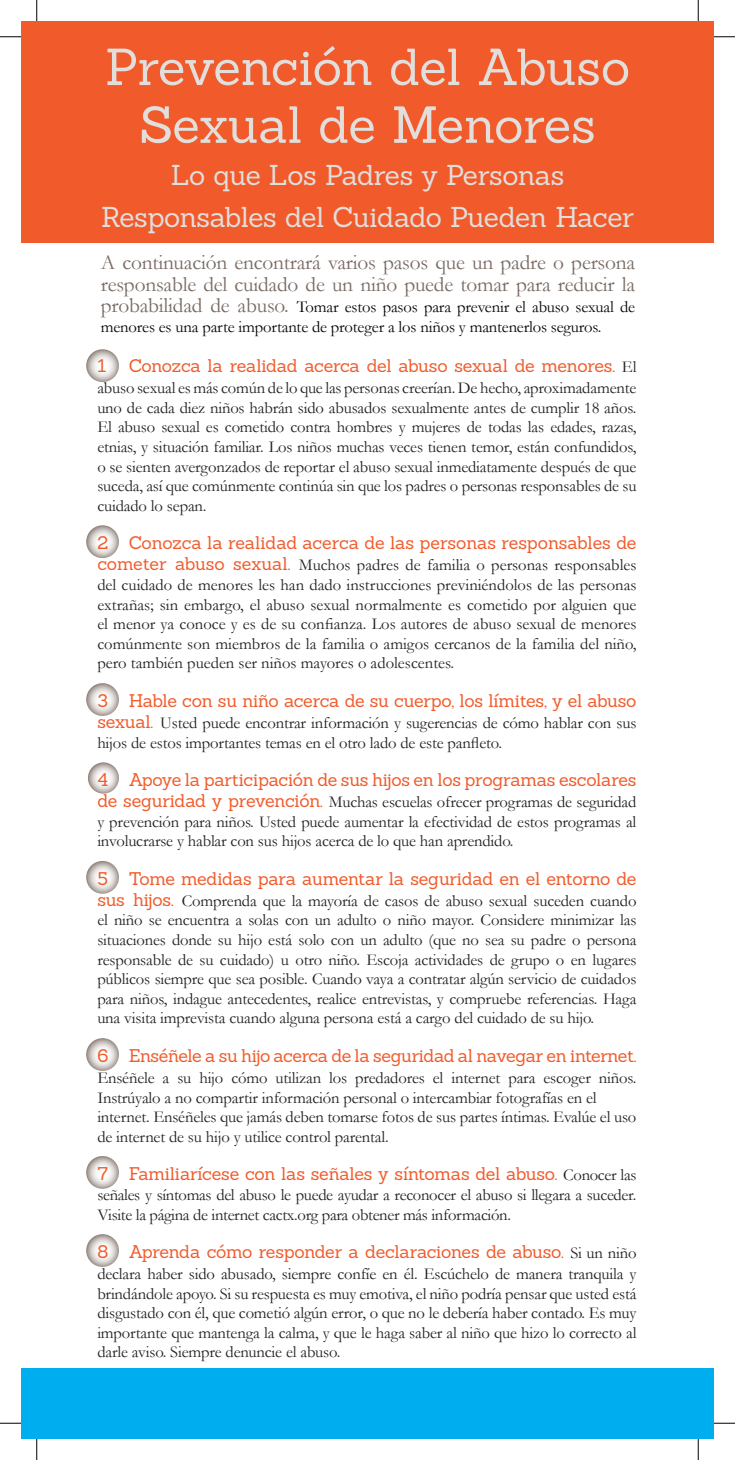
<style>
.page{position:relative;width:735px;height:1460px;background:#fff}
.page>*{position:absolute;margin:0;border:0;box-sizing:border-box;transform-origin:0 0}
.t1{font:50.75px/57.8px "Sanchez";letter-spacing:-.01em;color:#e2dedc;text-align:center}
.t2{font:28px/42px "Sanchez";letter-spacing:-.015em;color:#e2dedc;text-align:center}
.t3{font:21.35px/21.3px "Garamond";letter-spacing:-.01em;color:#786a62}
.t4{font:17.85px "Sanchez";letter-spacing:-.015em;color:#f15b2b}
.t5{font:16.62px/19.6px "Garamond";letter-spacing:-.01em;color:#231f20;text-align:justify}
.t6{font:16.62px/19.6px "Garamond";letter-spacing:-.01em;color:#040503}
.s1{font-size:21.35px;color:#786a62}
.s2{font-family:"Garamond";font-size:16.62px;color:#231f20}
.s3{font-family:"Sanchez";font-size:17.85px;color:#f15b2b}
</style>
<div class="page">
<svg style="left:86px;top:1234px;width:33px;height:33px"></svg>
<svg style="left:86px;top:1156px;width:33px;height:32px"></svg>
<svg style="left:86px;top:1038px;width:33px;height:33px"></svg>
<svg style="left:86px;top:683px;width:33px;height:33px"></svg>
<svg style="left:86px;top:861px;width:33px;height:32px"></svg>
<svg style="left:88px;top:762px;width:31px;height:31px"></svg>
<svg style="left:86px;top:525px;width:33px;height:33px"></svg>
<svg style="left:86px;top:349px;width:33px;height:33px"></svg>
<div style="left:21px;top:21px;width:693px;height:221px;background:#f15b2b"></div>
<div style="left:21px;top:1368px;width:693px;height:70px;background:#00aeef"></div>
<svg style="left:0;top:36px;width:21px;height:1px"></svg>
<svg style="left:714px;top:36px;width:21px;height:1px"></svg>
<svg style="left:0;top:1422px;width:21px;height:1px"></svg>
<svg style="left:714px;top:1422px;width:21px;height:1px"></svg>
<svg style="left:36px;top:0;width:1px;height:21px"></svg>
<svg style="left:36px;top:1438px;width:1px;height:22px"></svg>
<svg style="left:698px;top:0;width:1px;height:21px"></svg>
<svg style="left:698px;top:1438px;width:1px;height:22px"></svg>
<p class="t1" style="left:105px;top:38px;width:527px">Prevención del Abuso<br>Sexual de Menores</p>
<p class="t2" style="left:101px;top:154px;width:534px">Lo que Los Padres y Personas<br>Responsables del Cuidado Pueden Hacer</p>
<p class="t3" style="left:101px;top:252px;width:536px">A continuación encontrará varios pasos que un padre o persona responsable del cuidado de un niño puede tomar para reducir la</p>
<p class="t6" style="left:101px;top:297px;width:536px"><span class="s1">probabilidad de abuso.</span> Tomar estos pasos para prevenir el abuso sexual de menores es una parte importante de proteger a los niños y mantenerlos seguros.</p>
<p class="t4" style="left:97px;top:354px;width:11px">1</p>
<p class="t4" style="left:129px;top:354px;width:509px">Conozca la realidad acerca del abuso sexual de menores. <span class="s2">El</span></p>
<p class="t5" style="left:97px;top:378px;width:541px">abuso sexual es más común de lo que las personas creerían. De hecho, aproximadamente uno de cada diez niños habrán sido abusados sexualmente antes de cumplir 18 años.<br>El abuso sexual es cometido contra hombres y mujeres de todas las edades, razas, etnias, y situación familiar. Los niños muchas veces tienen temor, están confundidos, o se sienten avergonzados de reportar el abuso sexual inmediatamente después de que suceda, así que comúnmente continúa sin que los padres o personas responsables de su cuidado lo sepan.</p>
<p class="t4" style="left:97px;top:531px;width:541px">2 Conozca la realidad acerca de las personas responsables de</p>
<p class="t5" style="left:97px;top:555px;width:541px"><span class="s3">cometer abuso sexual.</span> Muchos padres de familia o personas responsables del cuidado de menores les han dado instrucciones previniéndolos de las personas extrañas; sin embargo, el abuso sexual normalmente es cometido por alguien que el menor ya conoce y es de su confianza. Los autores de abuso sexual de menores comúnmente son miembros de la familia o amigos cercanos de la familia del niño, pero también pueden ser niños mayores o adolescentes.</p>
<p class="t4" style="left:97px;top:689px;width:541px">3 Hable con su niño acerca de su cuerpo, los límites, y el abuso</p>
<p class="t5" style="left:97px;top:713px;width:541px"><span class="s3">sexual.</span> Usted puede encontrar información y sugerencias de cómo hablar con sus hijos de estos importantes temas en el otro lado de este panfleto.</p>
<p class="t4" style="left:97px;top:768px;width:541px">4 Apoye la participación de sus hijos en los programas escolares</p>
<p class="t5" style="left:97px;top:792px;width:541px"><span class="s3">de seguridad y prevención.</span> Muchas escuelas ofrecer programas de seguridad y prevención para niños. Usted puede aumentar la efectividad de estos programas al involucrarse y hablar con sus hijos acerca de lo que han aprendido.</p>
<p class="t4" style="left:97px;top:867px;width:541px">5 Tome medidas para aumentar la seguridad en el entorno de</p>
<p class="t5" style="left:97px;top:890px;width:541px"><span class="s3">sus hijos.</span> Comprenda que la mayoría de casos de abuso sexual suceden cuando el niño se encuentra a solas con un adulto o niño mayor. Considere minimizar las situaciones donde su hijo está solo con un adulto (que no sea su padre o persona responsable de su cuidado) u otro niño. Escoja actividades de grupo o en lugares públicos siempre que sea posible. Cuando vaya a contratar algún servicio de cuidados para niños, indague antecedentes, realice entrevistas, y compruebe referencias. Haga una visita imprevista cuando alguna persona está a cargo del cuidado de su hijo.</p>
<p class="t4" style="left:97px;top:1044px;width:541px">6 Enséñele a su hijo acerca de la seguridad al navegar en internet.</p>
<p class="t5" style="left:97px;top:1067px;width:541px">Enséñele a su hijo cómo utilizan los predadores el internet para escoger niños.<br>Instrúyalo a no compartir información personal o intercambiar fotografías en el</p>
<p class="t5" style="left:97px;top:1107px;width:541px">internet. Enséñeles que jamás deben tomarse fotos de sus partes íntimas. Evalúe el uso de internet de su hijo y utilice control parental.</p>
<p class="t4" style="left:97px;top:1162px;width:541px">7 Familiarícese con las señales y síntomas del abuso. <span class="s2">Conocer las</span></p>
<p class="t5" style="left:97px;top:1184px;width:541px">señales y síntomas del abuso le puede ayudar a reconocer el abuso si llegara a suceder.<br>Visite la página de internet cactx.org para obtener más información.</p>
<p class="t4" style="left:97px;top:1240px;width:541px">8 Aprenda cómo responder a declaraciones de abuso. <span class="s2">Si un niño</span></p>
<p class="t5" style="left:97px;top:1263px;width:541px">declara haber sido abusado, siempre confíe en él. Escúchelo de manera tranquila y brindándole apoyo. Si su respuesta es muy emotiva, el niño podría pensar que usted está disgustado con él, que cometió algún error, o que no le debería haber contado. Es muy importante que mantenga la calma, y que le haga saber al niño que hizo lo correcto al darle aviso. Siempre denuncie el abuso.</p>
</div>
